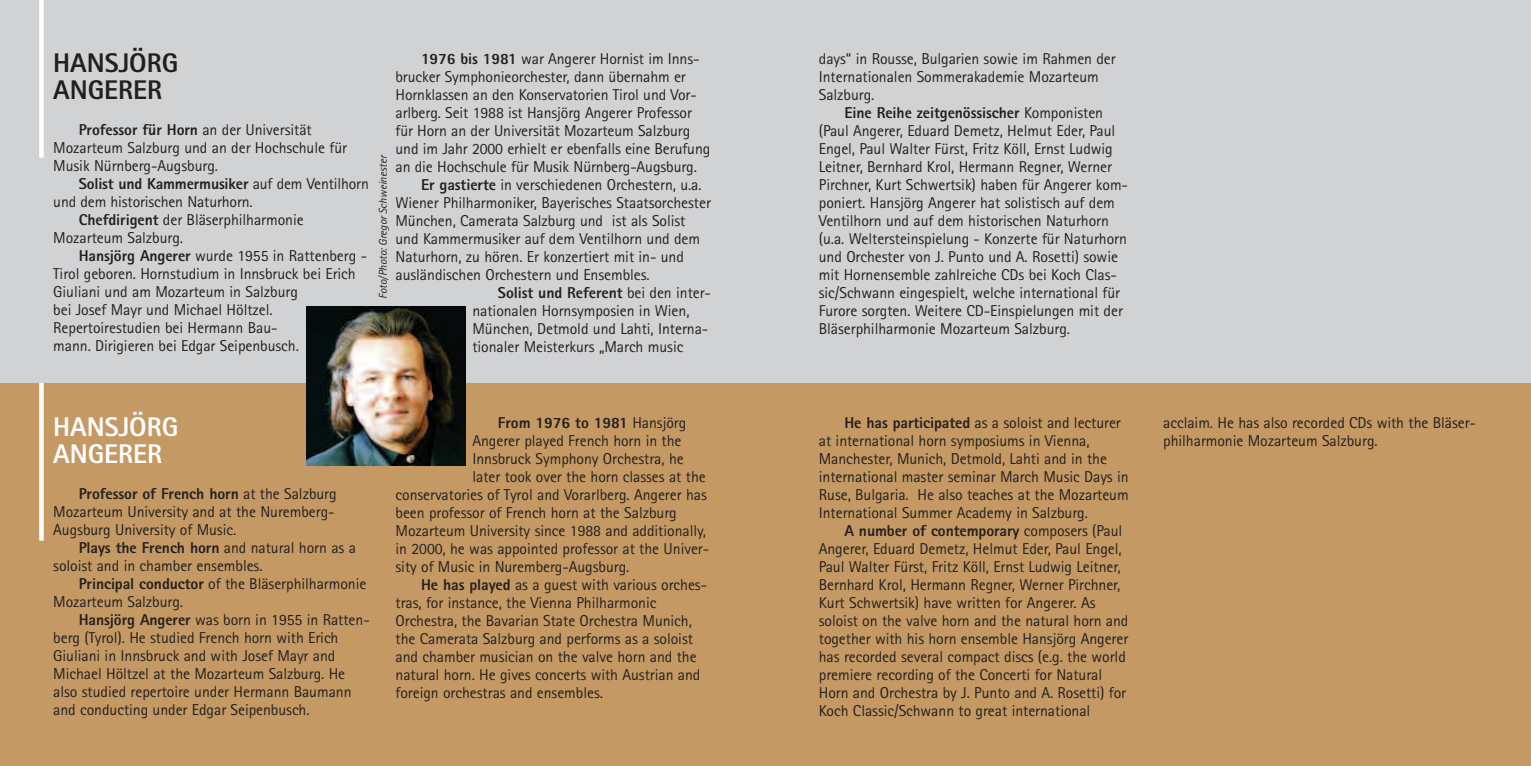
<style>
.page{position:relative;width:1531px;height:766px;background:#fff}
.page>*{position:absolute;margin:0;border:0;box-sizing:border-box;transform-origin:0 0}
.t1{font:800 27px/27px "Rotis Sans Serif";color:#fff}
.t2{font:800 27px/27px "Rotis Sans Serif";color:#231f20}
.t3{font:15.75px/18px "Rotis Sans Serif";letter-spacing:-.005em;color:#231f20}
.t4{font:800 15.75px "Rotis Sans Serif";letter-spacing:-.005em;color:#231f20}
.t5{font:italic 11.25px "Rotis Sans Serif";color:#231f20}
.s1{font-weight:800}
.s2{font-weight:400}
</style>
<div class="page">
<div style="left:765px;top:0;width:766px;height:383px;background:#d1d2d4"></div>
<div style="left:0;top:0;width:765px;height:383px;background:#d1d2d4"></div>
<div style="left:0;top:383px;width:765px;height:382px;background:#c49963"></div>
<div style="left:765px;top:383px;width:766px;height:382px;background:#c49963"></div>
<div style="left:39px;top:0;width:5px;height:157px;background:#fff"></div>
<div style="left:39px;top:383px;width:5px;height:157px;background:#fff"></div>
<img style="left:306px;top:306px;width:160px;height:160px">
<h1 class="t2" style="left:53px;top:52px;width:127px">HANSJÖRG<br>ANGERER</h1>
<p class="t3" style="left:53px;top:122px;width:295px;text-indent:26px"><span class="s1">Professor für Horn</span> an der Universität<br>Mozarteum Salzburg und an der Hochschule für<br>Musik Nürnberg-Augsburg.</p>
<p class="t4" style="left:79px;top:178px;width:292px">Solist und Kammermusiker <span class="s2">auf dem Ventilhorn</span></p>
<p class="t3" style="left:53px;top:194px;width:201px">und dem historischen Naturhorn.</p>
<p class="t3" style="left:79px;top:212px;width:226px"><span class="s1">Chefdirigent</span> der Bläserphilharmonie</p>
<p class="t3" style="left:53px;top:230px;width:131px">Mozarteum Salzburg.</p>
<p class="t3" style="left:79px;top:248px;width:290px"><span class="s1">Hansjörg Angerer</span> wurde 1955 in Rattenberg -</p>
<p class="t3" style="left:53px;top:266px;width:304px">Tirol geboren. Hornstudium in Innsbruck bei Erich</p>
<p class="t3" style="left:53px;top:284px;width:246px">Giuliani und am Mozarteum in Salzburg</p>
<p class="t3" style="left:53px;top:302px;width:221px">bei Josef Mayr und Michael Höltzel.</p>
<p class="t3" style="left:53px;top:320px;width:226px">Repertoirestudien bei Hermann Bau-</p>
<p class="t3" style="left:53px;top:338px;width:247px">mann. Dirigieren bei Edgar Seipenbusch.</p>
<p class="t3" style="left:421px;top:51px;width:280px"><span class="s1">1976 bis 1981</span> war Angerer Hornist im Inns-</p>
<p class="t3" style="left:395px;top:69px;width:292px">brucker Symphonieorchester, dann übernahm er</p>
<p class="t3" style="left:395px;top:87px;width:303px">Hornklassen an den Konservatorien Tirol und Vor-</p>
<p class="t3" style="left:395px;top:105px;width:298px">arlberg. Seit 1988 ist Hansjörg Angerer Professor</p>
<p class="t3" style="left:395px;top:123px;width:296px">für Horn an der Universität Mozarteum Salzburg</p>
<p class="t3" style="left:395px;top:141px;width:316px">und im Jahr 2000 erhielt er ebenfalls eine Berufung</p>
<p class="t3" style="left:395px;top:159px;width:303px">an die Hochschule für Musik Nürnberg-Augsburg.</p>
<p class="t3" style="left:421px;top:177px;width:282px"><span class="s1">Er gastierte</span> in verschiedenen Orchestern, u.a.</p>
<p class="t3" style="left:395px;top:195px;width:317px">Wiener Philharmoniker, Bayerisches Staatsorchester</p>
<p class="t3" style="left:395px;top:213px;width:291px">München, Camerata Salzburg und ist als Solist</p>
<p class="t3" style="left:395px;top:231px;width:306px">und Kammermusiker auf dem Ventilhorn und dem</p>
<p class="t3" style="left:395px;top:249px;width:290px">Naturhorn, zu hören. Er konzertiert mit in- und</p>
<p class="t3" style="left:395px;top:267px;width:256px">ausländischen Orchestern und Ensembles.</p>
<p class="t4" style="left:498px;top:287px;width:215px">Solist und Referent <span class="s2">bei den inter-</span></p>
<p class="t3" style="left:472px;top:303px;width:219px">nationalen Hornsymposien in Wien,</p>
<p class="t3" style="left:472px;top:321px;width:237px">München, Detmold und Lahti, Interna-</p>
<p class="t3" style="left:472px;top:339px;width:212px">tionaler Meisterkurs „March music</p>
<p class="t5" style="left:379px;top:299px;width:146px;rotate:-90deg">Foto/Photo: Gregor Schweinester</p>
<h1 class="t1" style="left:53px;top:416px;width:127px">HANSJÖRG<br>ANGERER</h1>
<p class="t3" style="left:53px;top:486px;width:285px;text-indent:26px"><span class="s1">Professor of French horn</span> at the Salzburg<br>Mozarteum University and at the Nuremberg-<br>Augsburg University of Music.</p>
<p class="t3" style="left:53px;top:540px;width:304px;text-indent:26px"><span class="s1">Plays the French horn</span> and natural horn as a soloist and in chamber ensembles.</p>
<p class="t3" style="left:53px;top:576px;width:315px;text-indent:26px"><span class="s1">Principal conductor</span> of the Bläserphilharmonie<br>Mozarteum Salzburg.</p>
<p class="t3" style="left:53px;top:612px;width:318px;text-indent:26px"><span class="s1">Hansjörg Angerer</span> was born in 1955 in Ratten&shy;berg (Tyrol). He studied French horn with Erich Giuliani in Innsbruck and with Josef Mayr and Michael Höltzel at the Mozarteum Salzburg. He also studied repertoire under Hermann Baumann and conducting under Edgar Seipenbusch.</p>
<p class="t4" style="left:498px;top:417px;width:190px">From 1976 to 1981 <span class="s2">Hansjörg</span></p>
<p class="t3" style="left:472px;top:433px;width:211px">Angerer played French horn in the</p>
<p class="t3" style="left:472px;top:451px;width:213px">Innsbruck Symphony Orchestra, he</p>
<p class="t3" style="left:472px;top:469px;width:235px">later took over the horn classes at the</p>
<p class="t3" style="left:395px;top:487px;width:313px">conservatories of Tyrol and Vorarlberg. Angerer has</p>
<p class="t3" style="left:395px;top:505px;width:283px">been professor of French horn at the Salzburg</p>
<p class="t3" style="left:395px;top:523px;width:312px">Mozarteum University since 1988 and additionally,</p>
<p class="t3" style="left:395px;top:541px;width:315px">in 2000, he was appointed professor at the Univer-</p>
<p class="t3" style="left:395px;top:559px;width:235px">sity of Music in Nuremberg-Augsburg.</p>
<p class="t3" style="left:421px;top:577px;width:288px"><span class="s1">He has played</span> as a guest with various orches-</p>
<p class="t3" style="left:395px;top:595px;width:262px">tras, for instance, the Vienna Philharmonic</p>
<p class="t3" style="left:395px;top:613px;width:298px">Orchestra, the Bavarian State Orchestra Munich,</p>
<p class="t3" style="left:395px;top:631px;width:299px">the Camerata Salzburg and performs as a soloist</p>
<p class="t3" style="left:395px;top:649px;width:303px">and chamber musician on the valve horn and the</p>
<p class="t3" style="left:395px;top:667px;width:306px">natural horn. He gives concerts with Austrian and</p>
<p class="t3" style="left:395px;top:685px;width:209px">foreign orchestras and ensembles.</p>
<p class="t3" style="left:819px;top:51px;width:298px">days“ in Rousse, Bulgarien sowie im Rahmen der<br>Internationalen Sommerakademie Mozarteum<br>Salzburg.</p>
<p class="t3" style="left:819px;top:105px;width:311px;text-indent:26px"><span class="s1">Eine Reihe zeitgenössischer</span> Komponisten (Paul Angerer, Eduard Demetz, Helmut Eder, Paul Engel, Paul Walter Fürst, Fritz Köll, Ernst Ludwig Leitner, Bernhard Krol, Hermann Regner, Werner Pirchner, Kurt Schwertsik) haben für Angerer kom&shy;poniert. Hansjörg Angerer hat solistisch auf dem Ventilhorn und auf dem historischen Naturhorn (u.a. Weltersteinspielung - Konzerte für Naturhorn und Orchester von J. Punto und A. Rosetti) sowie mit Hornensemble zahlreiche CDs bei Koch Clas&shy;sic/Schwann eingespielt, welche international für Furore sorgten. Weitere CD-Einspielungen mit der Bläserphilharmonie Mozarteum Salzburg.</p>
<p class="t3" style="left:819px;top:415px;width:311px;text-indent:26px"><span class="s1">He has participated</span> as a soloist and lecturer at international horn symposiums in Vienna, Manchester, Munich, Detmold, Lahti and in the international master seminar March Music Days in Ruse, Bulgaria. He also teaches at the Mozarteum International Summer Academy in Salzburg.</p>
<p class="t3" style="left:819px;top:523px;width:311px;text-indent:26px"><span class="s1">A number of contemporary</span> composers (Paul Angerer, Eduard Demetz, Helmut Eder, Paul Engel, Paul Walter Fürst, Fritz Köll, Ernst Ludwig Leitner, Bernhard Krol, Hermann Regner, Werner Pirchner, Kurt Schwertsik) have written for Angerer. As soloist on the valve horn and the natural horn and together with his horn ensemble Hansjörg Angerer has recorded several compact discs (e.g. the world premiere recording of the Concerti for Natural Horn and Orchestra by J. Punto and A. Rosetti) for Koch Classic/Schwann to great international</p>
<p class="t3" style="left:1163px;top:415px;width:314px">acclaim. He has also recorded CDs with the Bläser&shy;philharmonie Mozarteum Salzburg.</p>
</div>
